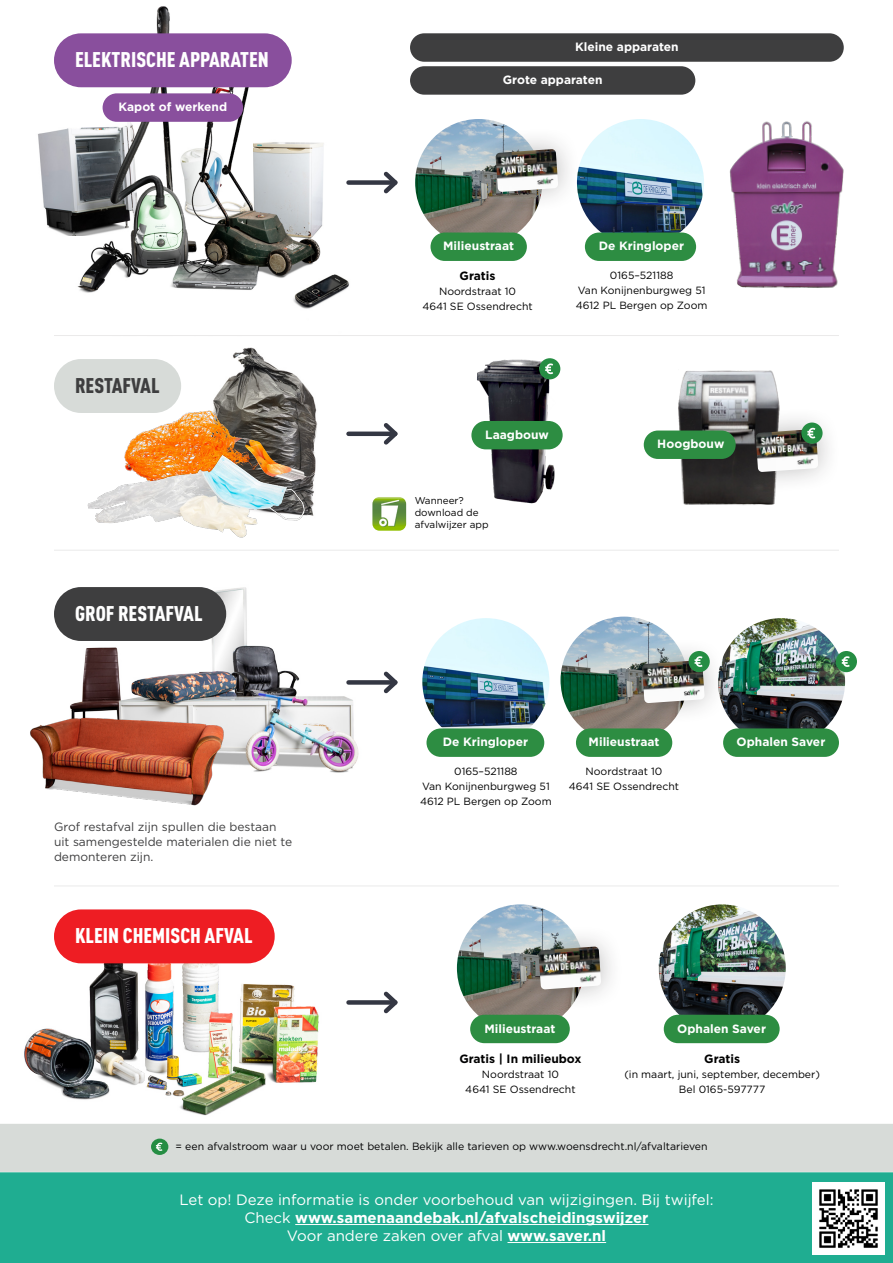
<style>
.page{position:relative;width:893px;height:1263px;background:#fff}
.page>*{position:absolute;margin:0;border:0;box-sizing:border-box;transform-origin:0 0}
.t1{font:900 21px "DIN Cond";color:#fff}
.t2{font:900 21px "DIN Cond";color:#3e3e3f}
.t3{font:15px "Gotham";color:#fff}
.t4{font:700 15px "Gotham";color:#fff}
.t5{font:700 12px "Gotham";color:#fff}
.t6{font:12px/15px "Gotham";color:#3e3e3f}
.t7{font:700 12px "Gotham";color:#000001}
.t8{font:10.5px "Gotham";color:#000001}
.t9{font:9.9px/12.3px "Gotham";color:#000001}
.s1{font-weight:400}
.s2{font-weight:700}
</style>
<div class="page">
<img style="left:232px;top:347px;width:31px;height:11px">
<img style="left:159px;top:358px;width:208px;height:79px">
<img style="left:38px;top:127px;width:58px;height:109px">
<img style="left:77px;top:248px;width:19px;height:45px">
<img style="left:326px;top:274px;width:23px;height:26px">
<img style="left:24px;top:912px;width:324px;height:204px">
<img style="left:54px;top:587px;width:305px;height:186px">
<img style="left:96px;top:6px;width:230px;height:303px">
<div style="left:54px;top:33px;width:238px;height:54px;background:#894f9d;border-radius:27px"></div>
<div style="left:54px;top:587px;width:172px;height:54px;background:#3e3e3f;border-radius:27px"></div>
<hr style="left:54px;top:335px;width:785px;height:1px;background:#231f20">
<hr style="left:54px;top:885px;width:785px;height:1px;background:#231f20">
<hr style="left:54px;top:550px;width:785px;height:1px;background:#231f20">
<div style="left:103px;top:93px;width:140px;height:29px;background:#894f9d;border-radius:14px"></div>
<div style="left:54px;top:359px;width:127px;height:54px;background:#d7dbd8;border-radius:27px"></div>
<div style="left:54px;top:909px;width:221px;height:54px;background:#ee1d23;border-radius:27px"></div>
<img style="left:460px;top:335px;width:118px;height:169px">
<img style="left:678px;top:370px;width:102px;height:135px">
<img style="left:30px;top:686px;width:214px;height:120px">
<img style="left:411px;top:115px;width:135px;height:135px;border-radius:67px">
<div style="left:408px;top:111px;width:142px;height:143px;border:8px solid #fff;border-radius:50%"></div>
<img style="left:573px;top:115px;width:135px;height:135px;border-radius:67px">
<div style="left:569px;top:111px;width:143px;height:143px;border:8px solid #fff;border-radius:50%"></div>
<div style="left:472px;top:126px;width:109px;height:89px;background:#231f20;opacity:.3"></div>
<img style="left:495px;top:149px;width:63px;height:43px">
<div style="left:410px;top:66px;width:285px;height:29px;background:#3e3e3f;border-radius:14px"></div>
<div style="left:410px;top:33px;width:434px;height:29px;background:#3e3e3f;border-radius:14px"></div>
<div style="left:585px;top:232px;width:111px;height:29px;background:#2d8d42;border-radius:14px"></div>
<img style="left:710px;top:121px;width:134px;height:167px">
<div style="left:733px;top:406px;width:108px;height:89px;background:#231f20;opacity:.3"></div>
<img style="left:756px;top:429px;width:62px;height:43px">
<div style="left:471px;top:421px;width:92px;height:28px;background:#2d8d42;border-radius:14px"></div>
<div style="left:644px;top:430px;width:92px;height:29px;background:#2d8d42;border-radius:14px"></div>
<div style="left:430px;top:232px;width:97px;height:29px;background:#2d8d42;border-radius:14px"></div>
<img style="left:453px;top:901px;width:135px;height:134px;border-radius:67px">
<div style="left:449px;top:897px;width:143px;height:142px;border:8px solid #fff;border-radius:50%"></div>
<div style="left:470px;top:1015px;width:100px;height:28px;background:#2d8d42;border-radius:14px"></div>
<img style="left:419px;top:614px;width:134px;height:135px;border-radius:67px">
<div style="left:415px;top:611px;width:142px;height:142px;border:8px solid #fff;border-radius:50%"></div>
<div style="left:426px;top:728px;width:118px;height:29px;background:#2d8d42;border-radius:14px"></div>
<img style="left:723px;top:620px;width:121px;height:128px">
<div style="left:710px;top:611px;width:143px;height:142px;border:8px solid #fff;border-radius:50%"></div>
<img style="left:660px;top:906px;width:124px;height:129px">
<div style="left:651px;top:897px;width:142px;height:142px;border:8px solid #fff;border-radius:50%"></div>
<div style="left:723px;top:728px;width:116px;height:29px;background:#2d8d42;border-radius:14px"></div>
<div style="left:664px;top:1015px;width:116px;height:28px;background:#2d8d42;border-radius:14px"></div>
<img style="left:557px;top:613px;width:134px;height:134px;border-radius:67px">
<div style="left:553px;top:609px;width:142px;height:142px;border:8px solid #fff;border-radius:50%"></div>
<div style="left:576px;top:728px;width:96px;height:29px;background:#2d8d42;border-radius:14px"></div>
<div style="left:619px;top:637px;width:108px;height:89px;background:#231f20;opacity:.3"></div>
<img style="left:642px;top:660px;width:63px;height:43px">
<div style="left:515px;top:923px;width:109px;height:89px;background:#231f20;opacity:.3"></div>
<img style="left:538px;top:946px;width:63px;height:43px">
<img style="left:75px;top:422px;width:251px;height:167px">
<img style="left:372px;top:497px;width:34px;height:34px">
<div style="left:0;top:1124px;width:893px;height:48px;background:#d7dbd8"></div>
<div style="left:0;top:1172px;width:893px;height:91px;background:#1fad91"></div>
<img style="left:813px;top:1183px;width:71px;height:71px">
<hr style="left:295px;top:1224px;width:353px;height:1px;background:#fff">
<hr style="left:507px;top:1242px;width:99px;height:1px;background:#fff">
<svg style="left:801px;top:422px;width:22px;height:22px"></svg>
<svg style="left:836px;top:651px;width:21px;height:21px"></svg>
<svg style="left:689px;top:651px;width:21px;height:21px"></svg>
<div style="left:348px;top:180px;width:47px;height:5px;background:#343743"></div>
<svg style="left:380px;top:171px;width:18px;height:23px"></svg>
<div style="left:348px;top:431px;width:47px;height:5px;background:#343743"></div>
<svg style="left:380px;top:423px;width:18px;height:22px"></svg>
<div style="left:348px;top:680px;width:47px;height:5px;background:#343743"></div>
<svg style="left:380px;top:671px;width:18px;height:23px"></svg>
<div style="left:348px;top:1000px;width:47px;height:5px;background:#343743"></div>
<svg style="left:380px;top:991px;width:18px;height:23px"></svg>
<svg style="left:539px;top:358px;width:21px;height:21px"></svg>
<p class="t1" style="left:75px;top:46px;width:195px">ELEKTRISCHE APPARATEN</p>
<p class="t5" style="left:119px;top:99px;width:110px">Kapot of werkend</p>
<p class="t2" style="left:75px;top:372px;width:86px">RESTAFVAL</p>
<p class="t1" style="left:75px;top:600px;width:129px">GROF RESTAFVAL</p>
<p class="t6" style="left:54px;top:819px;width:240px">Grof restafval zijn spullen die bestaan uit samengestelde materialen die niet te demonteren zijn.</p>
<p class="t1" style="left:75px;top:922px;width:179px">KLEIN CHEMISCH AFVAL</p>
<p class="t5" style="left:575px;top:39px;width:105px">Kleine apparaten</p>
<p class="t5" style="left:503px;top:72px;width:101px">Grote apparaten</p>
<p class="t5" style="left:443px;top:238px;width:72px">Milieustraat</p>
<p class="t7" style="left:460px;top:268px;width:37px">Gratis</p>
<p class="t8" style="left:439px;top:285px;width:78px">Noordstraat 10</p>
<p class="t8" style="left:422px;top:300px;width:112px">4641 SE Ossendrecht</p>
<p class="t5" style="left:599px;top:238px;width:87px">De Kringloper</p>
<p class="t8" style="left:610px;top:268px;width:65px">0165–521188</p>
<p class="t8" style="left:578px;top:283px;width:129px">Van Konijnenburgweg 51</p>
<p class="t8" style="left:576px;top:298px;width:133px">4612 PL Bergen op Zoom</p>
<p class="t5" style="left:485px;top:427px;width:65px">Laagbouw</p>
<p class="t9" style="left:415px;top:494px;width:51px">Wanneer?</p>
<p class="t9" style="left:415px;top:506px;width:75px">download de afvalwijzer app</p>
<p class="t5" style="left:657px;top:436px;width:69px">Hoogbouw</p>
<p class="t5" style="left:443px;top:734px;width:87px">De Kringloper</p>
<p class="t8" style="left:454px;top:765px;width:65px">0165–521188</p>
<p class="t8" style="left:422px;top:780px;width:129px">Van Konijnenburgweg 51</p>
<p class="t8" style="left:420px;top:795px;width:133px">4612 PL Bergen op Zoom</p>
<p class="t5" style="left:589px;top:734px;width:72px">Milieustraat</p>
<p class="t8" style="left:585px;top:765px;width:78px">Noordstraat 10</p>
<p class="t8" style="left:569px;top:780px;width:112px">4641 SE Ossendrecht</p>
<p class="t5" style="left:737px;top:734px;width:90px">Ophalen Saver</p>
<p class="t5" style="left:484px;top:1020px;width:72px">Milieustraat</p>
<p class="t7" style="left:459px;top:1050px;width:124px">Gratis | In milieubox</p>
<p class="t8" style="left:482px;top:1067px;width:78px">Noordstraat 10</p>
<p class="t8" style="left:465px;top:1082px;width:112px">4641 SE Ossendrecht</p>
<p class="t5" style="left:677px;top:1020px;width:90px">Ophalen Saver</p>
<p class="t7" style="left:704px;top:1050px;width:37px">Gratis</p>
<p class="t8" style="left:624px;top:1067px;width:197px">(in maart, juni, september, december)</p>
<p class="t8" style="left:679px;top:1082px;width:88px">Bel 0165-597777</p>
<p class="t8" style="left:176px;top:1140px;width:534px">= een afvalstroom waar u voor moet betalen. Bekijk alle tarieven op www.woensdrecht.nl/afvaltarieven</p>
<p class="t3" style="left:179px;top:1190px;width:536px">Let op! Deze informatie is onder voorbehoud van wijzigingen. Bij twijfel:</p>
<p class="t4" style="left:244px;top:1208px;width:406px"><span class="s1">Check</span> www.samenaandebak.nl/afvalscheidingswijzer</p>
<p class="t3" style="left:287px;top:1226px;width:321px">Voor andere zaken over afval <span class="s2">www.saver.nl</span></p>
</div>
